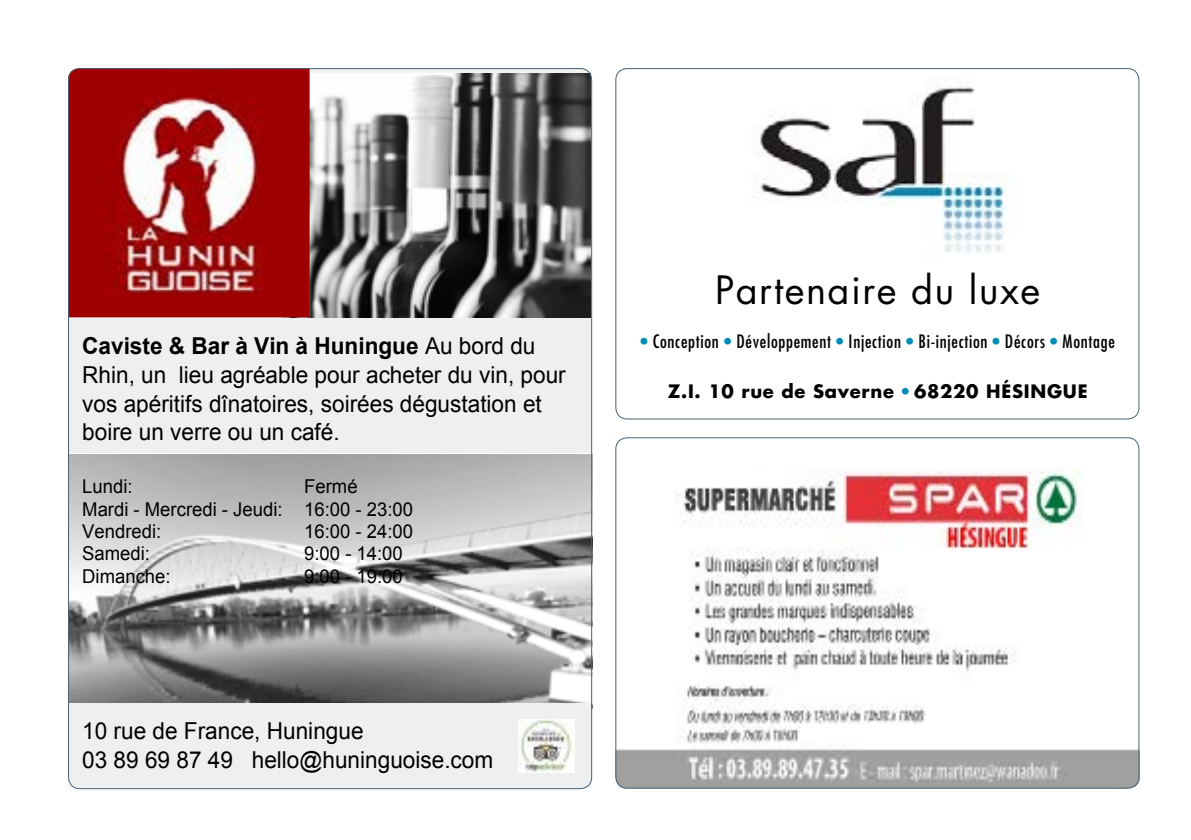
<style>
.page{position:relative;width:1191px;height:840px;background:#fff}
.page>*{position:absolute;margin:0;border:0;box-sizing:border-box;transform-origin:0 0}
.t1{font:38px "Futura Std";letter-spacing:.04em;color:#000}
.t2{font:23.4px/28.6px "Arial";color:#000}
.t3{font:700 23.4px "Arial";color:#000}
.t4{font:19px/22.2px "Arial";color:#000}
.t5{font:condensed 18px "Futura Std";letter-spacing:.04em;color:#000}
.t6{font:700 18px "Futura Std";letter-spacing:.04em;color:#000}
.s1{font-weight:400}
.s2{color:#008cb9}
.s3{font-weight:400;font-stretch:condensed;color:#008cb9}
</style>
<div class="page">
<img style="left:754px;top:86px;width:252px;height:166px">
<img style="left:615px;top:469px;width:525px;height:319px">
<img style="left:309px;top:73px;width:281px;height:244px">
<img style="left:70px;top:454px;width:520px;height:248px">
<div style="left:68px;top:317px;width:522px;height:135px;background:#efefef"></div>
<img style="left:68px;top:68px;width:241px;height:249px">
<div style="left:68px;top:702px;width:522px;height:86px;background:#efefef"></div>
<img style="left:518px;top:719px;width:56px;height:53px">
<h1 class="t1" style="left:715px;top:265px;width:327px">Partenaire du luxe</h1>
<p class="t3" style="left:82px;top:330px;width:455px">Caviste &amp; Bar à Vin à Huningue <span class="s1">Au bord du</span></p>
<p class="t5" style="left:640px;top:331px;width:476px"><span class="s2">•</span> Conception <span class="s2">•</span> Développement <span class="s2">•</span> Injection <span class="s2">•</span> Bi-injection <span class="s2">•</span> Décors <span class="s2">•</span> Montage</p>
<p class="t2" style="left:82px;top:360px;width:485px">Rhin, un lieu agréable pour acheter du vin, pour vos apéritifs dînatoires, soirées dégustation et boire un verre ou un café.</p>
<p class="t4" style="left:82px;top:475px;width:52px">Lundi:</p>
<p class="t6" style="left:667px;top:378px;width:421px">Z.I. 10 rue de Saverne <span class="s3">•</span> 68220 HÉSINGUE</p>
<p class="t4" style="left:82px;top:475px;width:332px;text-indent:222px">Fermé<br>Mardi - Mercredi - Jeudi: 16:00 - 23:00<br>Vendredi:</p>
<p class="t4" style="left:304px;top:520px;width:110px">16:00 - 24:00</p>
<p class="t4" style="left:82px;top:542px;width:69px">Samedi:</p>
<p class="t4" style="left:304px;top:542px;width:100px">9:00 - 14:00</p>
<p class="t4" style="left:82px;top:564px;width:90px">Dimanche:</p>
<p class="t4" style="left:304px;top:564px;width:100px">9:00 - 19:00</p>
<p class="t2" style="left:82px;top:716px;width:412px">10 rue de France, Huningue<br>03 89 69 87 49 hello@huninguoise.com</p>
</div>
